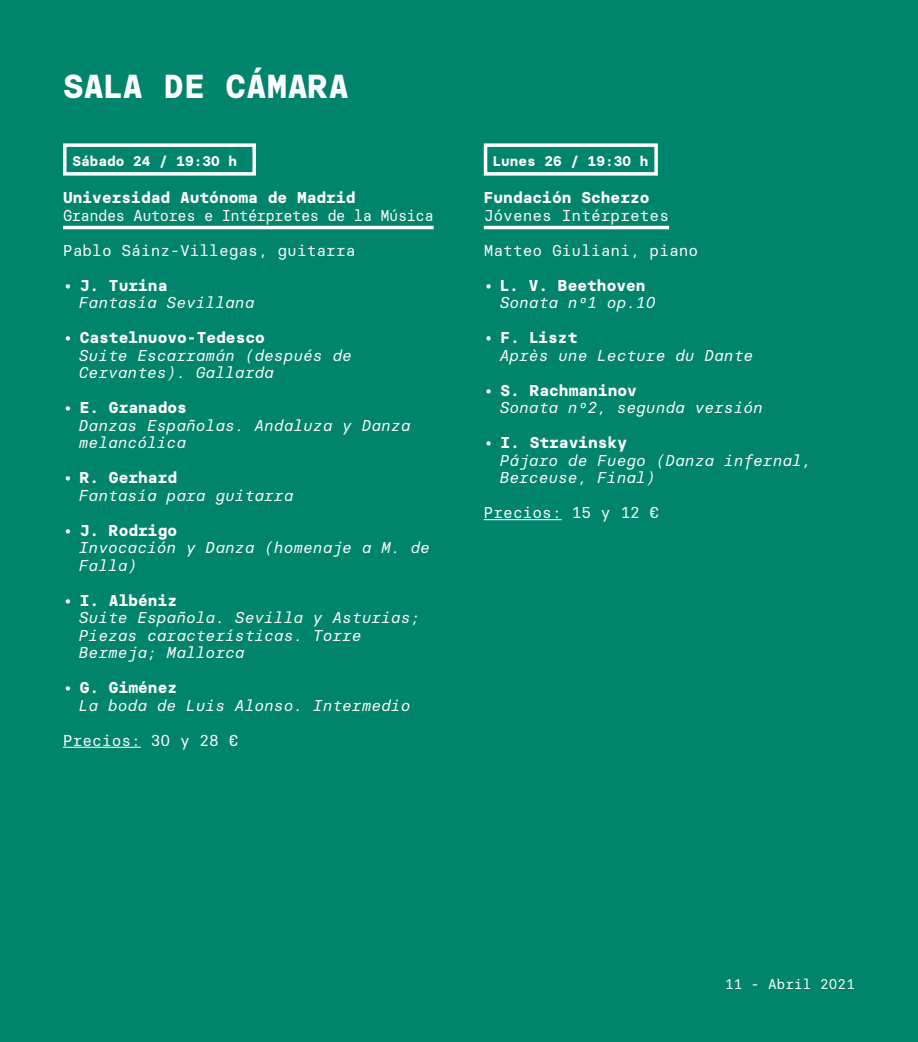
<style>
.page{position:relative;width:918px;height:1042px;background:#00846b}
.page>*{position:absolute;margin:0;border:0;box-sizing:border-box;transform-origin:0 0}
.t1{font:700 33.25px "Basier Circle Mono";color:#fff}
.t2{font:italic 15.75px/17.5px "Basier Circle Mono";color:#fff}
.t3{font:15.75px "Basier Circle Mono";color:#fff}
.t4{font:700 15.75px "Basier Circle Mono";color:#fff}
.t5{font:15.75px "Basier Circle Mono";letter-spacing:-.03em;color:#fff;scale:.95 1}
.t6{font:700 14px "Basier Circle Mono";color:#fff}
.t7{font:14px "Basier Circle Mono";color:#fff}
.s1{font-weight:600;font-style:normal}
.s2{font-weight:700;font-style:normal}
</style>
<div class="page">
<hr style="left:63px;top:226px;width:371px;height:3px;background:#fff">
<hr style="left:63px;top:747px;width:78px;height:1px;background:#fff">
<div style="left:63px;top:143px;width:193px;height:33px;border:4px solid #fff"></div>
<hr style="left:484px;top:226px;width:185px;height:3px;background:#fff">
<hr style="left:484px;top:519px;width:78px;height:1px;background:#fff">
<div style="left:484px;top:143px;width:174px;height:33px;border:4px solid #fff"></div>
<h1 class="t1" style="left:63px;top:66px;width:288px">SALA DE CÁMARA</h1>
<p class="t6" style="left:72px;top:153px;width:166px">Sábado 24 / 19:30 h</p>
<p class="t4" style="left:63px;top:188px;width:294px">Universidad Autónoma de Madrid</p>
<p class="t5" style="left:63px;top:205px;width:392px">Grandes Autores e Intérpretes de la Música</p>
<p class="t3" style="left:63px;top:240px;width:294px">Pablo Sáinz-Villegas, guitarra</p>
<p class="t2" style="left:79px;top:276px;width:177px;text-indent:-16px"><span class="s1">•</span> <span class="s2">J. Turina<br></span>Fantasía Sevillana</p>
<p class="t2" style="left:79px;top:328px;width:274px;text-indent:-16px"><span class="s1">•</span> <span class="s2">Castelnuovo-Tedesco<br></span>Suite Escarramán (después de<br>Cervantes). Gallarda</p>
<p class="t2" style="left:79px;top:398px;width:333px;text-indent:-16px"><span class="s1">•</span> <span class="s2">E. Granados<br></span>Danzas Españolas. Andaluza y Danza melancólica</p>
<p class="t2" style="left:79px;top:468px;width:216px;text-indent:-16px"><span class="s1">•</span> <span class="s2">R. Gerhard<br></span>Fantasía para guitarra</p>
<p class="t2" style="left:79px;top:521px;width:352px;text-indent:-16px"><span class="s1">•</span> <span class="s2">J. Rodrigo<br></span>Invocación y Danza (homenaje a M. de<br>Falla)</p>
<p class="t2" style="left:79px;top:591px;width:343px;text-indent:-16px"><span class="s1">•</span> <span class="s2">I. Albéniz<br></span>Suite Española. Sevilla y Asturias;<br>Piezas características. Torre<br>Bermeja; Mallorca</p>
<p class="t2" style="left:79px;top:678px;width:333px;text-indent:-16px"><span class="s1">•</span> <span class="s2">G. Giménez<br></span>La boda de Luis Alonso. Intermedio</p>
<p class="t3" style="left:63px;top:730px;width:177px">Precios: 30 y 28 €</p>
<p class="t6" style="left:493px;top:153px;width:157px">Lunes 26 / 19:30 h</p>
<p class="t4" style="left:484px;top:188px;width:167px">Fundación Scherzo</p>
<p class="t3" style="left:484px;top:205px;width:187px">Jóvenes Intérpretes</p>
<p class="t3" style="left:484px;top:240px;width:216px">Matteo Giuliani, piano</p>
<p class="t2" style="left:500px;top:276px;width:157px;text-indent:-16px"><span class="s1">•</span> <span class="s2">L. V. Beethoven<br></span>Sonata nº1 op.10</p>
<p class="t2" style="left:500px;top:328px;width:255px;text-indent:-16px"><span class="s1">•</span> <span class="s2">F. Liszt<br></span>Après une Lecture du Dante</p>
<p class="t2" style="left:500px;top:381px;width:265px;text-indent:-16px"><span class="s1">•</span> <span class="s2">S. Rachmaninov<br></span>Sonata nº2, segunda versión</p>
<p class="t2" style="left:500px;top:433px;width:313px;text-indent:-16px"><span class="s1">•</span> <span class="s2">I. Stravinsky<br></span>Pájaro de Fuego (Danza infernal,<br>Berceuse, Final)</p>
<p class="t3" style="left:484px;top:503px;width:177px">Precios: 15 y 12 €</p>
<p class="t7" style="left:725px;top:975px;width:131px">11 - Abril 2021</p>
</div>
